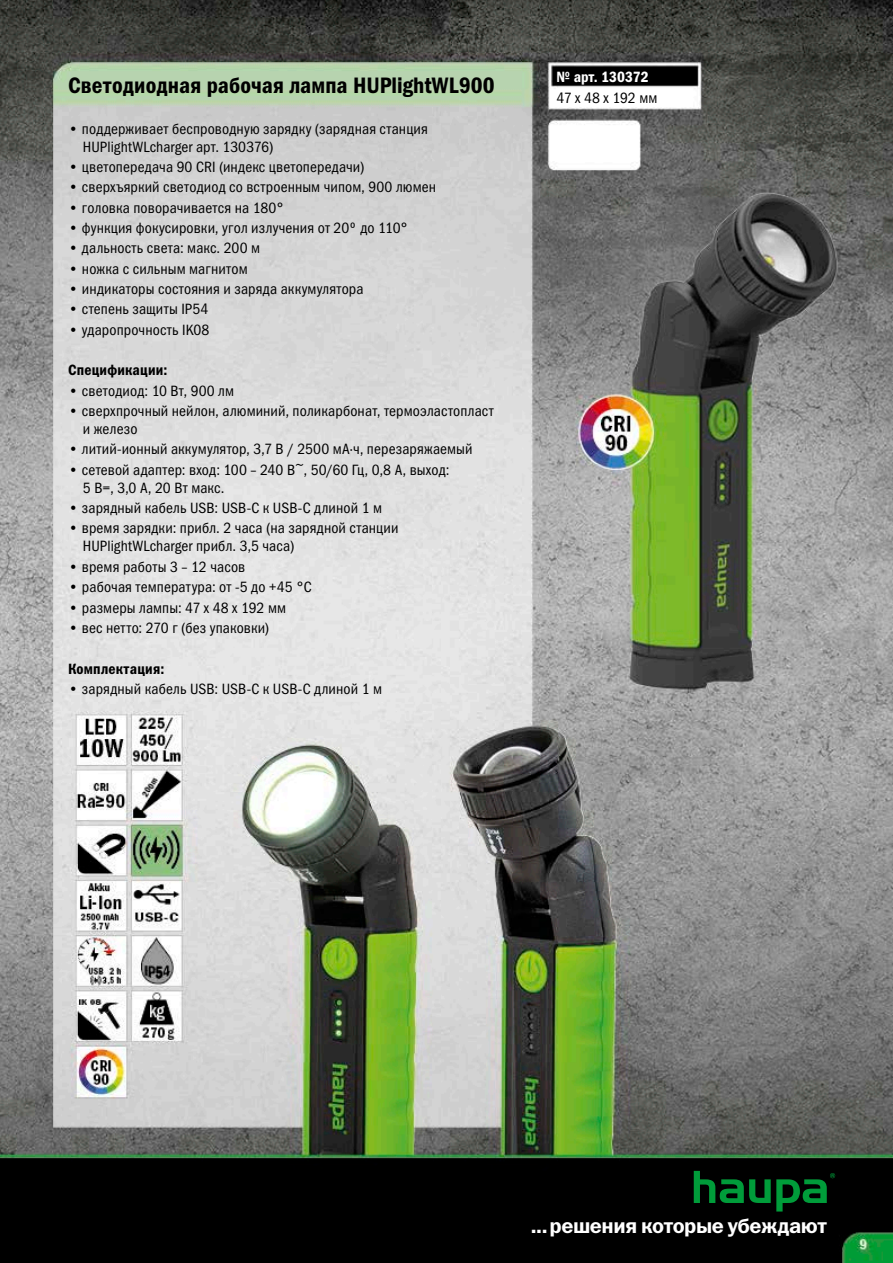
<style>
.page{position:relative;width:893px;height:1263px;background:#fff}
.page>*{position:absolute;margin:0;border:0;box-sizing:border-box;transform-origin:0 0}
.t1{font:22.5px "Franklin Gothic Demi Cond ITC";letter-spacing:.005em;color:#000}
.t2{font:21px "Franklin Gothic Demi ITC";letter-spacing:-.025em;color:#fff}
.t3{font:15px/18px "Franklin Gothic Book Cond ITC";letter-spacing:.01em;color:#000}
.t4{font:15px "Franklin Gothic Demi Cond ITC";letter-spacing:.015em;color:#000}
.t5{font:15px "Franklin Gothic Demi Cond ITC";color:#fff}
</style>
<div class="page">
<img style="left:1px;top:0;width:892px;height:1263px">
<img style="left:0;top:0;width:1px;height:1263px">
<svg style="left:694px;top:1171px;width:141px;height:40px;background:#003513"></svg>
<h1 class="t1" style="left:68px;top:72px;width:428px">Светодиодная рабочая лампа HUPlightWL900</h1>
<p class="t5" style="left:557px;top:68px;width:94px">№ арт. 130372</p>
<p class="t3" style="left:557px;top:89px;width:102px">47 x 48 x 192 мм</p>
<p class="t3" style="left:83px;top:120px;width:347px;text-indent:-15px">• поддерживает беспроводную зарядку (зарядная станция<br>HUPlightWLcharger арт. 130376)</p>
<p class="t3" style="left:68px;top:158px;width:298px">• цветопередача 90 CRI (индекс цветопередачи)</p>
<p class="t3" style="left:68px;top:178px;width:370px">• сверхъяркий светодиод со встроенным чипом, 900 люмен</p>
<p class="t3" style="left:68px;top:199px;width:218px">• головка поворачивается на 180°</p>
<p class="t3" style="left:68px;top:219px;width:342px">• функция фокусировки, угол излучения от 20º до 110°</p>
<p class="t3" style="left:68px;top:239px;width:194px">• дальность света: макс. 200 м</p>
<p class="t3" style="left:68px;top:260px;width:181px">• ножка с сильным магнитом</p>
<p class="t3" style="left:68px;top:280px;width:297px">• индикаторы состояния и заряда аккумулятора</p>
<p class="t3" style="left:68px;top:300px;width:142px">• степень защиты IP54</p>
<p class="t3" style="left:68px;top:321px;width:143px">• ударопрочность IK08</p>
<p class="t4" style="left:68px;top:361px;width:101px">Спецификации:</p>
<p class="t3" style="left:68px;top:382px;width:168px">• светодиод: 10 Вт, 900 лм</p>
<p class="t3" style="left:83px;top:402px;width:412px;text-indent:-15px">• сверхпрочный нейлон, алюминий, поликарбонат, термоэластопласт и железо</p>
<p class="t3" style="left:68px;top:440px;width:406px">• литий-ионный аккумулятор, 3,7 В / 2500 мА·ч, перезаряжаемый</p>
<p class="t3" style="left:83px;top:461px;width:368px;text-indent:-15px">• сетевой адаптер: вход: 100 – 240 В~, 50/60 Гц, 0,8 А, выход:<br>5 В=, 3,0 A, 20 Вт макс.</p>
<p class="t3" style="left:68px;top:499px;width:316px">• зарядный кабель USB: USB-C к USB-C длиной 1 м</p>
<p class="t3" style="left:83px;top:519px;width:317px;text-indent:-15px">• время зарядки: прибл. 2 часа (на зарядной станции<br>HUPlightWLcharger прибл. 3,5 часа)</p>
<p class="t3" style="left:68px;top:558px;width:179px">• время работы 3 – 12 часов</p>
<p class="t3" style="left:68px;top:578px;width:245px">• рабочая температура: от -5 до +45 °С</p>
<p class="t3" style="left:68px;top:598px;width:220px">• размеры лампы: 47 x 48 x 192 мм</p>
<p class="t3" style="left:68px;top:619px;width:203px">• вес нетто: 270 г (без упаковки)</p>
<p class="t4" style="left:68px;top:660px;width:98px">Комплектация:</p>
<p class="t3" style="left:68px;top:680px;width:316px">• зарядный кабель USB: USB-C к USB-C длиной 1 м</p>
<h2 class="t2" style="left:531px;top:1213px;width:298px">...решения которые убеждают</h2>
</div>
